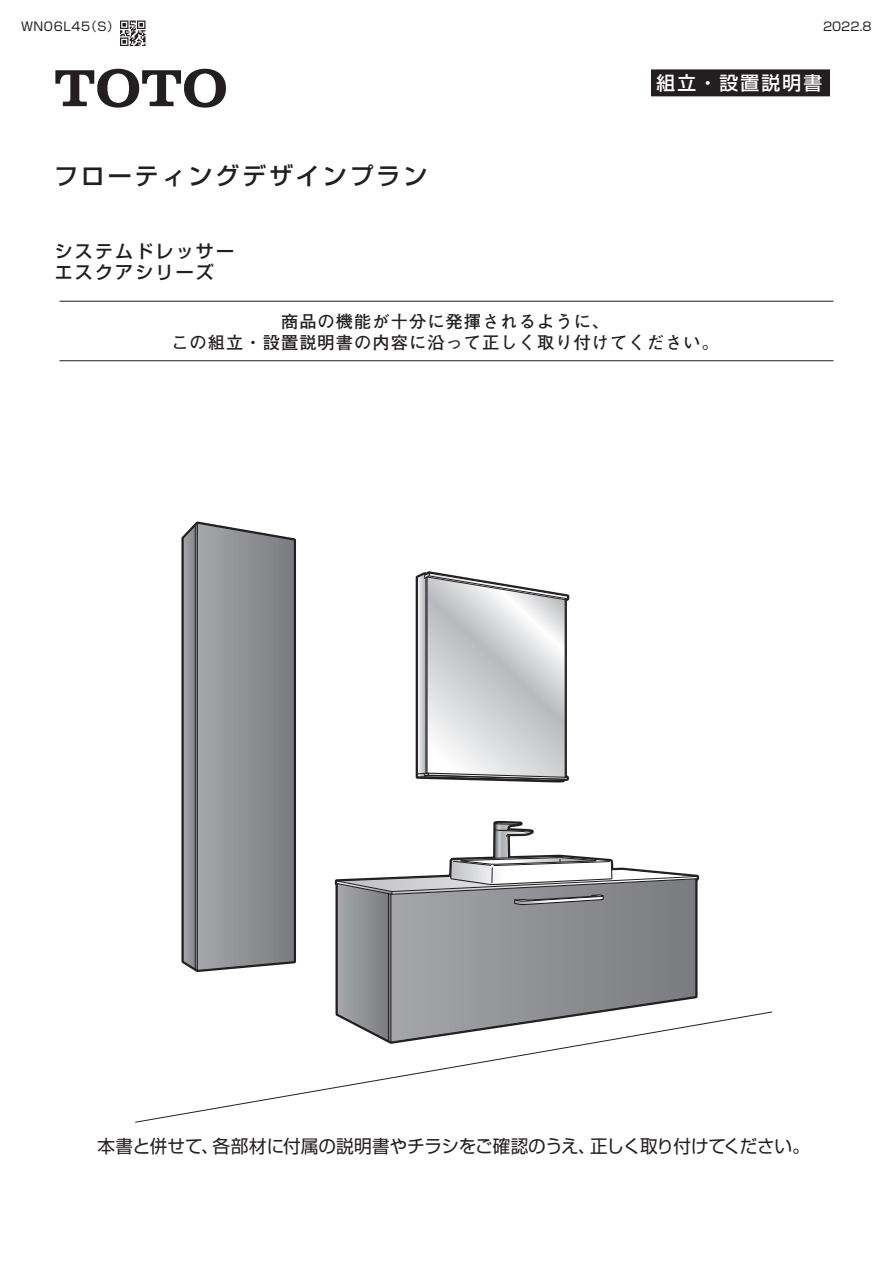
<style>
.page{position:relative;width:893px;height:1263px;background:#fff}
.page>*{position:absolute;margin:0;border:0;box-sizing:border-box;transform-origin:0 0}
.t1{font:500 24px "Shin Go Pro";letter-spacing:.12em;color:#231f20}
.t2{font:500 18.75px "Shin Go Pro";letter-spacing:.12em;color:#fff}
.t3{font:18px "Shin Go Pro";letter-spacing:-.015em;color:#231f20}
.t4{font:500 18px/21.6px "Shin Go Pro";letter-spacing:.12em;color:#231f20}
.t5{font:700 17.25px/20.7px "Futo Go B101 Pro";letter-spacing:.06em;color:#231f20;text-align:center}
.t6{font:12px "Shin Go Pro";letter-spacing:.05em;color:#231f20}
</style>
<div class="page">
<svg style="left:55px;top:69px;width:171px;height:39px"></svg>
<div style="left:652px;top:70px;width:177px;height:26px;background:#231f20"></div>
<div style="left:651px;top:69px;width:179px;height:27px;border:2px solid #231f20"></div>
<hr style="left:59px;top:301px;width:774px;height:1px;background:#231f20">
<hr style="left:59px;top:360px;width:774px;height:1px;background:#231f20">
<svg style="left:120px;top:21px;width:25px;height:25px"></svg>
<svg style="left:181px;top:521px;width:19px;height:442px"></svg>
<svg style="left:135px;top:1011px;width:637px;height:112px"></svg>
<svg style="left:182px;top:522px;width:114px;height:450px;background:#8a8c8e"></svg>
<svg style="left:335px;top:820px;width:363px;height:223px"></svg>
<svg style="left:415px;top:571px;width:155px;height:212px"></svg>
<p class="t6" style="left:21px;top:16px;width:100px">WN06L45（S）</p>
<p class="t6" style="left:823px;top:16px;width:50px">2022.8</p>
<h1 class="t1" style="left:54px;top:156px;width:375px">フローティングデザインプラン</h1>
<p class="t4" style="left:55px;top:238px;width:181px">システムドレッサーエスクアシリーズ</p>
<p class="t2" style="left:656px;top:67px;width:167px">組立・設置説明書</p>
<p class="t5" style="left:171px;top:309px;width:549px">商品の機能が十分に発揮されるように、<br>この組立・設置説明書の内容に沿って正しく取り付けてください。</p>
<p class="t3" style="left:97px;top:1131px;width:714px">本書と併せて、各部材に付属の説明書やチラシをご確認のうえ、正しく取り付けてください。</p>
</div>
